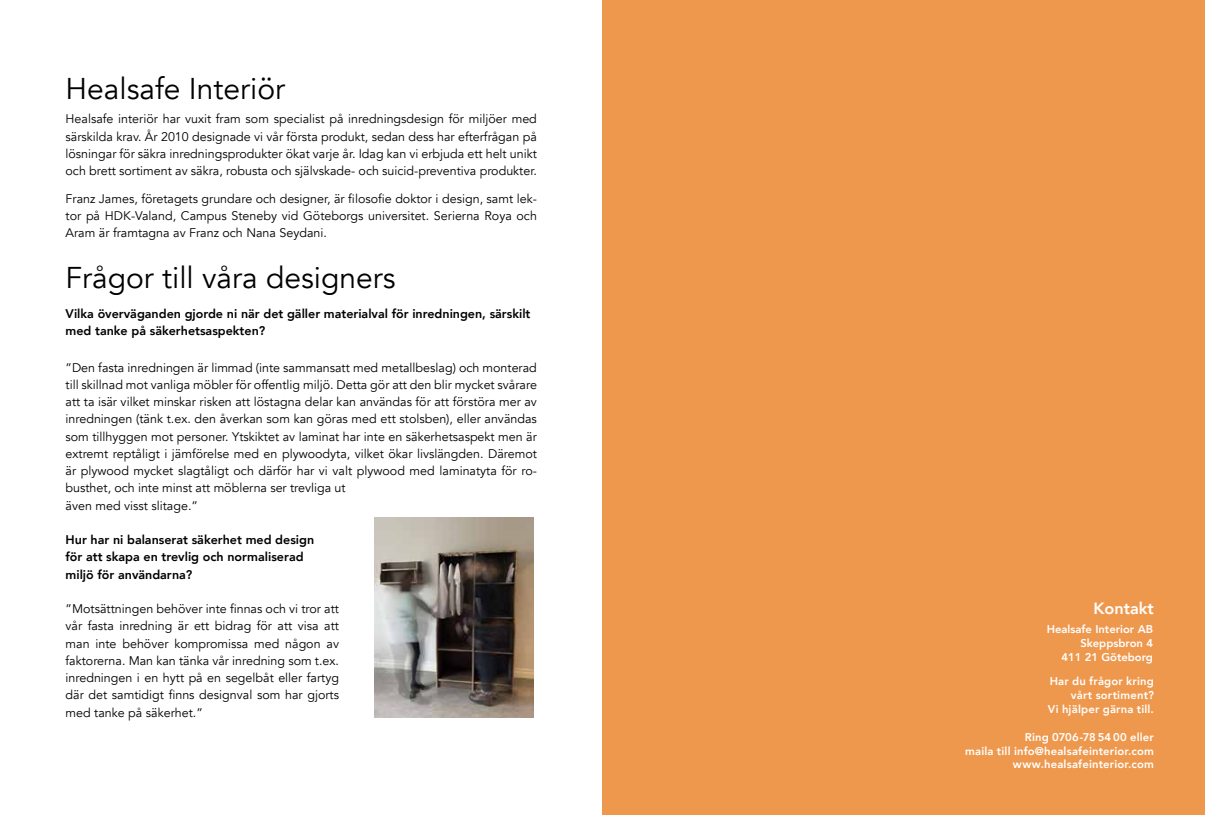
<style>
.page{position:relative;width:1205px;height:815px;background:#fff}
.page>*{position:absolute;margin:0;border:0;box-sizing:border-box;transform-origin:0 0}
.t1{font:30px "Avenir";color:#000}
.t2{font:800 16.25px "Avenir";color:#fff}
.t3{font:12.5px/17.2px "Avenir";color:#000;text-align:justify}
.t4{font:800 12.5px/17.2px "Avenir";color:#000}
.t5{font:800 11.25px/13.8px "Avenir";letter-spacing:.015em;color:#fff;text-align:right}
</style>
<div class="page">
<img style="left:375px;top:518px;width:158px;height:200px">
<div style="left:602px;top:0;width:603px;height:815px;background:#ee984e"></div>
<h1 class="t1" style="left:66px;top:71px;width:221px">Healsafe Interiör</h1>
<p class="t3" style="left:66px;top:111px;width:473px">Healsafe interiör har vuxit fram som specialist på inredningsdesign för miljöer med särskilda krav. År 2010 designade vi vår första produkt, sedan dess har efterfrågan på lösningar för säkra inredningsprodukter ökat varje år. Idag kan vi erbjuda ett helt unikt och brett sortiment av säkra, robusta och självskade- och suicid-preventiva produkter.</p>
<p class="t3" style="left:66px;top:190px;width:473px">Franz James, företagets grundare och designer, är filosofie doktor i design, samt lek&shy;tor på HDK-Valand, Campus Steneby vid Göteborgs universitet. Serierna Roya och Aram är framtagna av Franz och Nana Seydani.</p>
<h1 class="t1" style="left:66px;top:259px;width:331px">Frågor till våra designers</h1>
<p class="t4" style="left:66px;top:305px;width:466px">Vilka överväganden gjorde ni när det gäller materialval för inredningen, särskilt med tanke på säkerhetsaspekten?</p>
<p class="t3" style="left:66px;top:359px;width:473px;text-align:left">”Den fasta inredningen är limmad (inte sammansatt med metallbeslag) och monterad till skillnad mot vanliga möbler för offentlig miljö. Detta gör att den blir mycket svårare att ta isär vilket minskar risken att löstagna delar kan användas för att förstöra mer av inredningen (tänk t.ex. den åverkan som kan göras med ett stolsben), eller användas som tillhyggen mot personer. Ytskiktet av laminat har inte en säkerhetsaspekt men är extremt reptåligt i jämförelse med en plywoodyta, vilket ökar livslängden. Däremot är plywood mycket slagtåligt och därför har vi valt plywood med laminatyta för ro&shy;busthet, och inte minst att möblerna ser trevliga ut<br>även med visst slitage.”</p>
<p class="t4" style="left:66px;top:531px;width:250px">Hur har ni balanserat säkerhet med design för att skapa en trevlig och normaliserad miljö för användarna?</p>
<p class="t3" style="left:66px;top:600px;width:275px">”Motsättningen behöver inte finnas och vi tror att vår fasta inredning är ett bidrag för att visa att man inte behöver kompromissa med någon av faktorerna. Man kan tänka vår inredning som t.ex. inredningen i en hytt på en segelbåt eller fartyg där det samtidigt finns designval som har gjorts med tanke på säkerhet.”</p>
<h2 class="t2" style="left:1093px;top:596px;width:62px">Kontakt</h2>
<p class="t5" style="left:1047px;top:623px;width:108px">Healsafe Interior AB<br>Skeppsbron 4<br>411 21 Göteborg</p>
<p class="t5" style="left:1048px;top:675px;width:107px">Har du frågor kring vårt sortiment?<br>Vi hjälper gärna till.</p>
<p class="t5" style="left:965px;top:730px;width:190px">Ring 0706 -78 54 00 eller<br>maila till info@healsafeinterior.com www.healsafeinterior.com</p>
</div>
